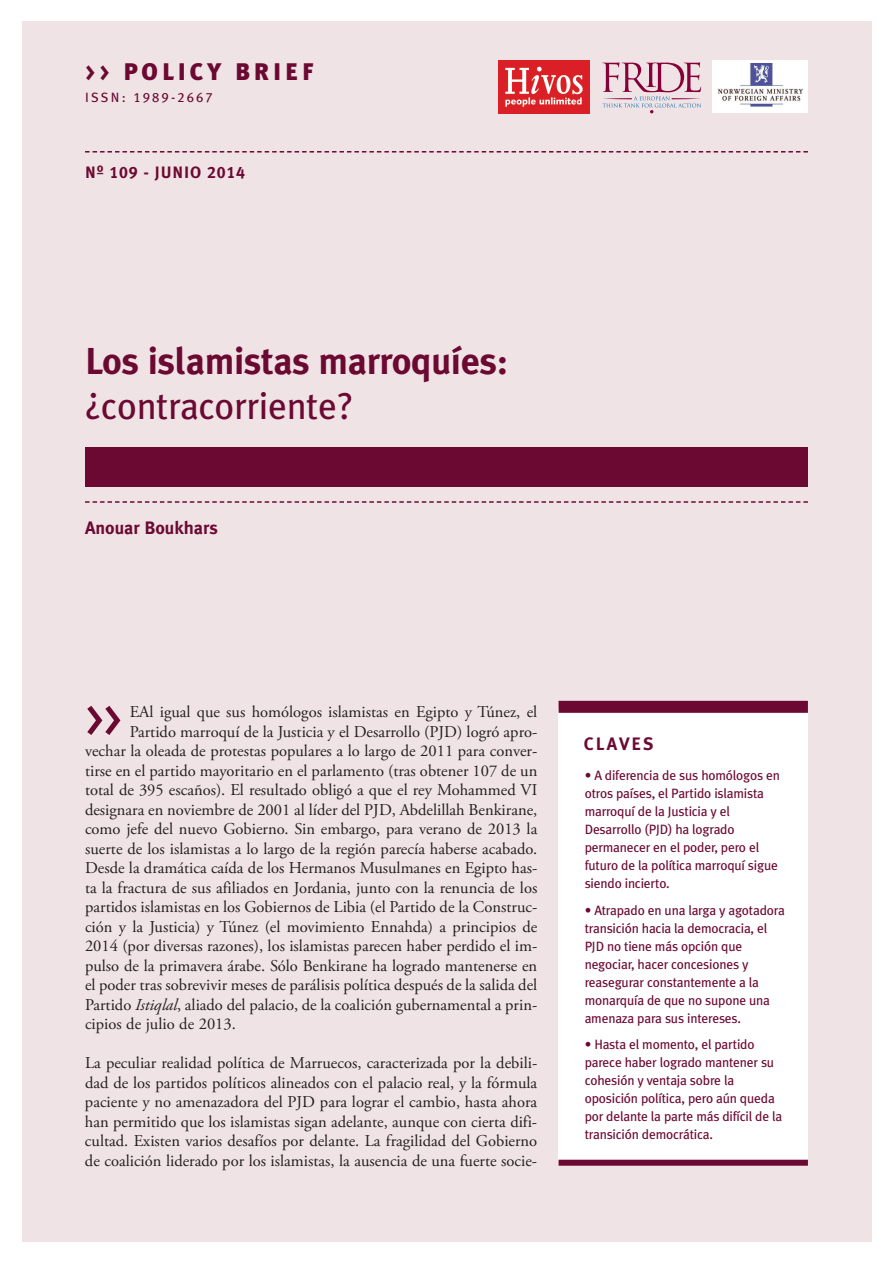
<style>
.page{position:relative;width:893px;height:1263px;background:#fff}
.page>*{position:absolute;margin:0;border:0;box-sizing:border-box;transform-origin:0 0}
.t1{font:54px "Meta Plus Book Caps";color:#6c0932}
.t2{font:700 37.5px "Meta Plus";letter-spacing:-.01em;color:#6c0932}
.t3{font:37.5px "Meta Plus";letter-spacing:-.01em;color:#6c0932}
.t4{font:900 24px "Meta Plus";letter-spacing:.165em;color:#6c0932}
.t5{font:700 18px "Meta Plus";color:#6c0932}
.t6{font:16.5px/19.5px "Adobe Garamond Pro";color:#231f20;text-align:justify}
.t7{font:16.5px "Meta Plus Bold Caps";letter-spacing:.055em;color:#6c0932}
.t8{font:13.5px/18px "Meta Plus";letter-spacing:-.015em;color:#6c0932}
.t9{font:13.5px "Meta Plus Book Caps";letter-spacing:.16em;color:#6c0932}
.s1{font-family:"Meta Plus Bold Caps";font-weight:400}
.s2{font-style:italic}
</style>
<div class="page">
<div style="left:22px;top:22px;width:850px;height:1220px;background:#efe3e5"></div>
<svg style="left:85px;top:151px;width:723px;height:2px"></svg>
<div style="left:85px;top:447px;width:723px;height:39px;background:#6c0932"></div>
<svg style="left:85px;top:501px;width:723px;height:2px"></svg>
<div style="left:559px;top:708px;width:249px;height:453px;background:#fff"></div>
<div style="left:559px;top:701px;width:249px;height:12px;background:#6c0932"></div>
<div style="left:559px;top:1160px;width:249px;height:6px;background:#6c0932"></div>
<svg style="left:602px;top:62px;width:99px;height:51px"></svg>
<img style="left:498px;top:60px;width:92px;height:53px">
<div style="left:713px;top:60px;width:95px;height:53px;background:#fff"></div>
<img style="left:717px;top:64px;width:86px;height:43px">
<h3 class="t4" style="left:85px;top:57px;width:230px"><span class="s1">&gt;&gt;</span> POLICY BRIEF</h3>
<p class="t9" style="left:85px;top:90px;width:129px">ISSN: 1989-2667</p>
<p class="t7" style="left:85px;top:162px;width:162px">Nº 109 - JUNIO 2014</p>
<h2 class="t2" style="left:85px;top:339px;width:425px">Los islamistas marroquíes:</h2>
<h2 class="t3" style="left:85px;top:384px;width:270px">¿contracorriente?</h2>
<p class="t5" style="left:85px;top:518px;width:134px">Anouar Boukhars</p>
<h1 class="t1" style="left:85px;top:686px;width:38px">&gt;&gt;</h1>
<p class="t6" style="left:130px;top:703px;width:409px">EAl igual que sus homólogos islamistas en Egipto y Túnez, el</p>
<p class="t6" style="left:130px;top:723px;width:409px">Partido marroquí de la Justicia y el Desarrollo (PJD) logró apro-</p>
<p class="t6" style="left:85px;top:742px;width:454px">vechar la oleada de protestas populares a lo largo de 2011 para conver-</p>
<p class="t6" style="left:85px;top:762px;width:454px">tirse en el partido mayoritario en el parlamento (tras obtener 107 de un</p>
<p class="t6" style="left:85px;top:781px;width:454px">total de 395 escaños). El resultado obligó a que el rey Mohammed VI</p>
<p class="t6" style="left:85px;top:801px;width:454px">designara en noviembre de 2001 al líder del PJD, Abdelillah Benkirane,</p>
<p class="t6" style="left:85px;top:820px;width:454px">como jefe del nuevo Gobierno. Sin embargo, para verano de 2013 la</p>
<p class="t6" style="left:85px;top:840px;width:454px">suerte de los islamistas a lo largo de la región parecía haberse acabado.</p>
<p class="t6" style="left:85px;top:859px;width:454px">Desde la dramática caída de los Hermanos Musulmanes en Egipto has-</p>
<p class="t6" style="left:85px;top:879px;width:454px">ta la fractura de sus afiliados en Jordania, junto con la renuncia de los</p>
<p class="t6" style="left:85px;top:898px;width:454px">partidos islamistas en los Gobiernos de Libia (el Partido de la Construc-</p>
<p class="t6" style="left:85px;top:918px;width:454px">ción y la Justicia) y Túnez (el movimiento Ennahda) a principios de</p>
<p class="t6" style="left:85px;top:937px;width:454px">2014 (por diversas razones), los islamistas parecen haber perdido el im-</p>
<p class="t6" style="left:85px;top:957px;width:454px">pulso de la primavera árabe. Sólo Benkirane ha logrado mantenerse en</p>
<p class="t6" style="left:85px;top:976px;width:454px">el poder tras sobrevivir meses de parálisis política después de la salida del</p>
<p class="t6" style="left:85px;top:996px;width:454px">Partido <span class="s2">Istiqlal</span>, aliado del palacio, de la coalición gubernamental a prin-</p>
<p class="t6" style="left:85px;top:1015px;width:152px">cipios de julio de 2013.</p>
<p class="t6" style="left:85px;top:1054px;width:454px">La peculiar realidad política de Marruecos, caracterizada por la debili&shy;dad de los partidos políticos alineados con el palacio real, y la fórmula paciente y no amenazadora del PJD para lograr el cambio, hasta ahora han permitido que los islamistas sigan adelante, aunque con cierta difi&shy;cultad. Existen varios desafíos por delante. La fragilidad del Gobierno de coalición liderado por los islamistas, la ausencia de una fuerte socie-</p>
<p class="t5" style="left:584px;top:733px;width:71px">CLAVES</p>
<p class="t8" style="left:585px;top:767px;width:197px">• A diferencia de sus homólogos en otros países, el Partido islamista marroquí de la Justicia y el<br>Desarrollo (PJD) ha logrado permanecer en el poder, pero el futuro de la política marroquí sigue siendo incierto.</p>
<p class="t8" style="left:585px;top:901px;width:202px">• Atrapado en una larga y agotadora transición hacia la democracia, el<br>PJD no tiene más opción que negociar, hacer concesiones y reasegurar constantemente a la monarquía de que no supone una amenaza para sus intereses.</p>
<p class="t8" style="left:585px;top:1036px;width:199px">• Hasta el momento, el partido parece haber logrado mantener su cohesión y ventaja sobre la oposición política, pero aún queda por delante la parte más difícil de la transición democrática.</p>
</div>
